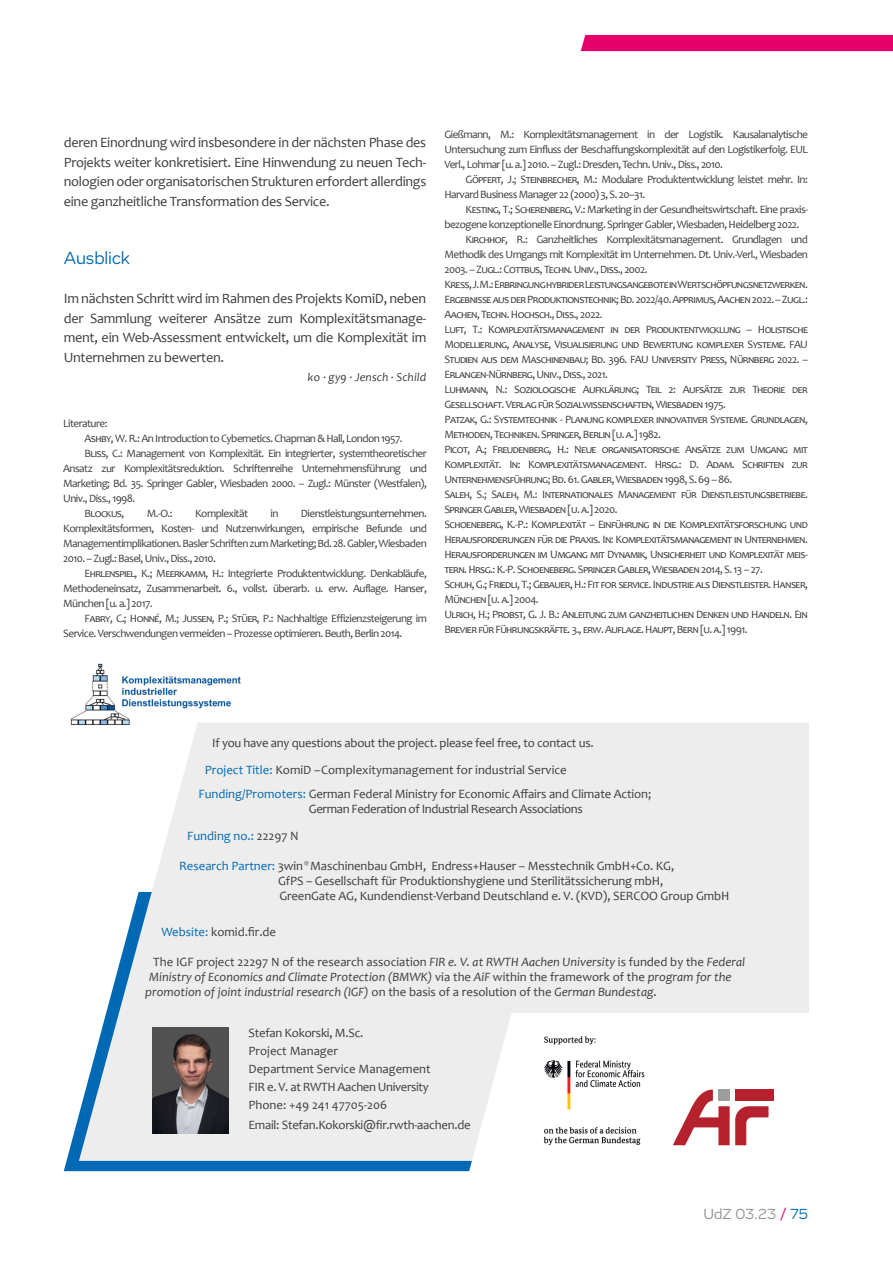
<style>
.page{position:relative;width:893px;height:1263px;background:#fff}
.page>*{position:absolute;margin:0;border:0;box-sizing:border-box;transform-origin:0 0}
.t1{font:18px "Vito";color:#0069b5}
.t2{font:15px "Vito";letter-spacing:-.005em;color:#929393}
.t3{font:14.25px/19.5px "Candara 2";letter-spacing:-.02em;color:#3d3d3d;text-align:justify}
.t4{font:14.25px/19.5px "Candara";letter-spacing:-.02em;color:#3d3d3d}
.t5{font:12.75px/18px "Candara 2";letter-spacing:-.01em;color:#3d3d3d}
.t6{font:italic 12.75px/15px "Candara";color:#3d3d3d}
.t7{font:12.75px/24px "Candara";letter-spacing:-.01em;color:#3d3d3d}
.t8{font:12.75px "Candara 2";letter-spacing:-.03em;color:#3d3d3d}
.t9{font:12.75px "Candara 2";color:#0069b5}
.t10{font:12px "Candara Italic 2";letter-spacing:.015em;color:#3d3d3d}
.t11{font:11.25px/15px "Candara";letter-spacing:-.05em;color:#3d3d3d;text-align:right}
.t12{font:11.25px/15px "Candara 2";letter-spacing:-.05em;color:#3d3d3d}
.s1{font-family:"Candara";font-style:italic}
.s2{font-family:"Candara"}
.s3{font-family:"Candara 2"}
.s4{font-family:"Candara 2";color:#0069b5}
.s5{color:#3d3d3d}
.s6{color:#0069b5}
.s7{font-family:"Candara Italic 2"}
.s8{font-family:"Candara 2";font-style:normal}
.s9{font-family:"Candara Italic 2";font-style:normal}
.s10{color:#e5006a}
</style>
<div class="page">
<div style="left:581px;top:35px;width:312px;height:16px;background:#e5006a"></div>
<img style="left:70px;top:663px;width:171px;height:62px">
<svg style="left:63px;top:1114px;width:405px;height:58px;background:#2880c0"></svg>
<svg style="left:79px;top:723px;width:730px;height:438px;background:#ebeced"></svg>
<img style="left:152px;top:1027px;width:77px;height:106px">
<svg style="left:468px;top:1013px;width:341px;height:159px"></svg>
<img style="left:528px;top:1023px;width:131px;height:134px">
<div style="left:735px;top:1089px;width:39px;height:12px;background:#b5212d"></div>
<svg style="left:673px;top:1089px;width:95px;height:56px"></svg>
<p class="t3" style="left:64px;top:133px;width:364px">deren Einordnung wird insbesondere in der nächsten Phase des Projekts weiter konkretisiert. Eine Hinwendung zu neuen Tech&shy;nologien oder organisatorischen Strukturen erfordert allerdings eine ganzheitliche Transformation des Service.</p>
<h1 class="t1" style="left:64px;top:247px;width:68px">Ausblick</h1>
<p class="t3" style="left:64px;top:289px;width:364px">Im nächsten Schritt wird im Rahmen des Projekts KomiD, neben</p>
<p class="t4" style="left:64px;top:308px;width:364px">der Sammlung weiterer Ansätze zum Komplexitätsmanage&shy;ment, ein Web-Assessment entwickelt, um die Komplexität im</p>
<p class="t3" style="left:64px;top:347px;width:162px">Unternehmen zu bewerten.</p>
<p class="t10" style="left:308px;top:370px;width:120px"><span class="s1">ko · gy9</span> · Jensch · Schild</p>
<p class="t12" style="left:84px;top:416px;width:320px;text-indent:-21px">Literature:<br><span class="s2">Ashby, W. R.:</span> An Introduction to Cybernetics. Chapman &amp; Hall, London 1957.</p>
<p class="t11" style="left:63px;top:446px;width:365px">Bliss, C.: Management von Komplexität. Ein integrierter, systemtheoretischer<br>Ansatz zur Komplexitätsreduktion. Schriftenreihe Unternehmensführung und</p>
<p class="t12" style="left:63px;top:476px;width:365px">Marketing; Bd. 35. Springer Gabler, Wiesbaden 2000. – Zugl.: Münster (Westfalen),<br>Univ., Diss., 1998.</p>
<p class="t11" style="left:84px;top:506px;width:41px">Blockus,</p>
<p class="t11" style="left:147px;top:506px;width:27px">M.-O.:</p>
<p class="t11" style="left:195px;top:506px;width:54px">Komplexität</p>
<p class="t11" style="left:270px;top:506px;width:9px">in</p>
<p class="t11" style="left:63px;top:506px;width:365px">Dienstleistungsunternehmen.<br>Komplexitätsformen, Kosten- und Nutzenwirkungen, empirische Befunde und</p>
<p class="t12" style="left:63px;top:536px;width:365px">Managementimplikationen. Basler Schriften zum Marketing; Bd. 28. Gabler, Wiesbaden<br>2010. – Zugl.: Basel, Univ., Diss., 2010.</p>
<p class="t12" style="left:63px;top:566px;width:365px;text-align:justify;text-indent:21px"><span class="s2">Ehrlenspiel, K.; Meerkamm, H.:</span> Integrierte Produktentwicklung. Denkabläufe, Methodeneinsatz, Zusammenarbeit. 6., vollst. überarb. u. erw. Auflage. Hanser, München [u. a.] 2017.</p>
<p class="t11" style="left:84px;top:611px;width:344px">Fabry, C.; Honné, M.; Jussen, P.; Stüer, P.: <span class="s3">Nachhaltige Effizienzsteigerung im</span></p>
<p class="t12" style="left:63px;top:626px;width:341px">Service. Verschwendungen vermeiden – Prozesse optimieren. Beuth, Berlin 2014.</p>
<p class="t11" style="left:444px;top:127px;width:365px;text-align:left">Gießmann, M.: Komplexitätsmanagement in der Logistik. Kausalanalytische<br>Untersuchung zum Einfluss der Beschaffungskomplexität auf den Logistikerfolg. EUL</p>
<p class="t12" style="left:444px;top:157px;width:280px">Verl., Lohmar [u. a.] 2010. – Zugl.: Dresden, Techn. Univ., Diss., 2010.</p>
<p class="t12" style="left:466px;top:172px;width:344px"><span class="s2">Göpfert, J.; Steinbrecher, M.:</span> Modulare Produktentwicklung leistet mehr. In:</p>
<p class="t12" style="left:444px;top:187px;width:202px">Harvard Business Manager 22 (2000) 3, S. 20–31.</p>
<p class="t11" style="left:466px;top:202px;width:344px">Kesting, T.; Scherenberg, V.: Marketing in der Gesundheitswirtschaft. Eine praxis<span class="s3">-</span></p>
<p class="t12" style="left:444px;top:217px;width:356px">bezogene konzeptionelle Einordnung. Springer Gabler, Wiesbaden, Heidelberg 2022.</p>
<p class="t11" style="left:444px;top:232px;width:365px;text-align:left;text-indent:21px">Kirchhof, R.: Ganzheitliches Komplexitätsmanagement. Grundlagen und Methodik des Umgangs mit Komplexität im Unternehmen. Dt. Univ.-Verl., Wiesbaden 2003. – Zugl.: Cottbus, Techn. Univ., Diss., 2002.<br>Kress, J. M.: Erbringung hybrider Leistungsangebote in Wertschöpfungsnetzwerken.<br>Ergebnisse aus der Produktionstechnik; Bd. 2022/40. Apprimus, Aachen 2022. – Zugl.:<br>Aachen, Techn. Hochsch., Diss., 2022.<br>Luft, T.: Komplexitätsmanagement in der Produktentwicklung – Holistische Modellierung, Analyse, Visualisierung und Bewertung komplexer Systeme. FAU Studien aus dem Maschinenbau; Bd. 396. FAU University Press, Nürnberg 2022. – Erlangen-Nürnberg, Univ., Diss., 2021.<br>Luhmann, N.: Soziologische Aufklärung; Teil 2: Aufsätze zur Theorie der Gesellschaft. Verlag für Sozialwissenschaften, Wiesbaden 1975.<br>Patzak, G.: Systemtechnik - Planung komplexer innovativer Systeme. Grundlagen, Methoden, Techniken. Springer, Berlin [u. a.] 1982.<br>Picot, A.; Freudenberg, H.: Neue organisatorische Ansätze zum Umgang mit Komplexität. In: Komplexitätsmanagement. Hrsg.: D. Adam. Schriften zur Unternehmensführung; Bd. 61. Gabler, Wiesbaden 1998, S. 69 – 86.<br>Saleh, S.; Saleh, M.: Internationales Management für Dienstleistungsbetriebe.<br>Springer Gabler, Wiesbaden [u. a.] 2020.<br>Schoeneberg, K.-P.: Komplexität – Einführung in die Komplexitätsforschung und Herausforderungen für die Praxis. In: Komplexitätsmanagement in Unternehmen.<br>Herausforderungen im Umgang mit Dynamik, Unsicherheit und Komplexität meis&shy;tern. Hrsg.: K.-P. Schoeneberg. Springer Gabler, Wiesbaden 2014, S. 13 – 27.<br>Schuh, G.; Friedli, T.; Gebauer, H.: Fit for service. Industrie als Dienstleister. Hanser, München [u. a.] 2004.<br>Ulrich, H.; Probst, G. J. B.: Anleitung zum ganzheitlichen Denken und Handeln. Ein Brevier für Führungskräfte. 3., erw. Auflage. Haupt, Bern [u. a.] 1991.</p>
<p class="t5" style="left:212px;top:733px;width:383px">If you have any questions about the project. please feel free, to contact us.</p>
<p class="t7" style="left:198px;top:758px;width:454px;text-indent:6px"><span class="s4">Project Title:</span> <span class="s3">KomiD –</span>Complexitymanagement for industrial Service<br><span class="s4">Funding/Promoters:</span> German Federal Ministry for Economic Affairs and Climate Action;</p>
<p class="t8" style="left:309px;top:801px;width:275px">German Federation of Industrial Research Associations</p>
<p class="t9" style="left:187px;top:828px;width:113px">Funding no.: <span class="s5">22297 N</span></p>
<p class="t5" style="left:278px;top:858px;width:453px;line-height:15px;text-indent:-99px"><span class="s6">Research Partner:</span> 3win<sup>®</sup> Maschinenbau GmbH, Endress+Hauser – Messtechnik GmbH+Co. KG,<br>GfPS – Gesellschaft für Produktionshygiene und Sterilitätssicherung mbH,<br>GreenGate AG, Kundendienst-Verband Deutschland e. V. (KVD), SERCOO Group GmbH</p>
<p class="t7" style="left:161px;top:920px;width:116px"><span class="s4">Website:</span> komid.fir.de</p>
<p class="t5" style="left:153px;top:953px;width:593px">The IGF project 22297 N of the research association <span class="s1">FIR e. V. at RWTH Aachen University</span> is funded by the <span class="s7">Federal</span></p>
<p class="t6" style="left:145px;top:970px;width:588px;text-indent:4px">Ministry of Economics and Climate Protection (BMWK) <span class="s8">via the</span> <span class="s9">AiF</span> <span class="s8">within the framework of the</span> <span class="s9">program for the </span>promotion of joint industrial research (IGF) <span class="s8">on the basis of a resolution of the</span> <span class="s9">German Bundestag</span><span class="s8">.</span></p>
<p class="t5" style="left:249px;top:1024px;width:184px">Stefan Kokorski, M.Sc.<br>Project Manager<br>Department Service Management<br>FIR e. V. at RWTH Aachen University<br>Phone: +49 241 47705-206</p>
<p class="t5" style="left:249px;top:1116px;width:224px">Email: Stefan.Kokorski@fir.rwth-aachen.de</p>
<h2 class="t2" style="left:704px;top:1205px;width:106px">UdZ 03.23 <span class="s10">/</span> <span class="s6">75</span></h2>
</div>
